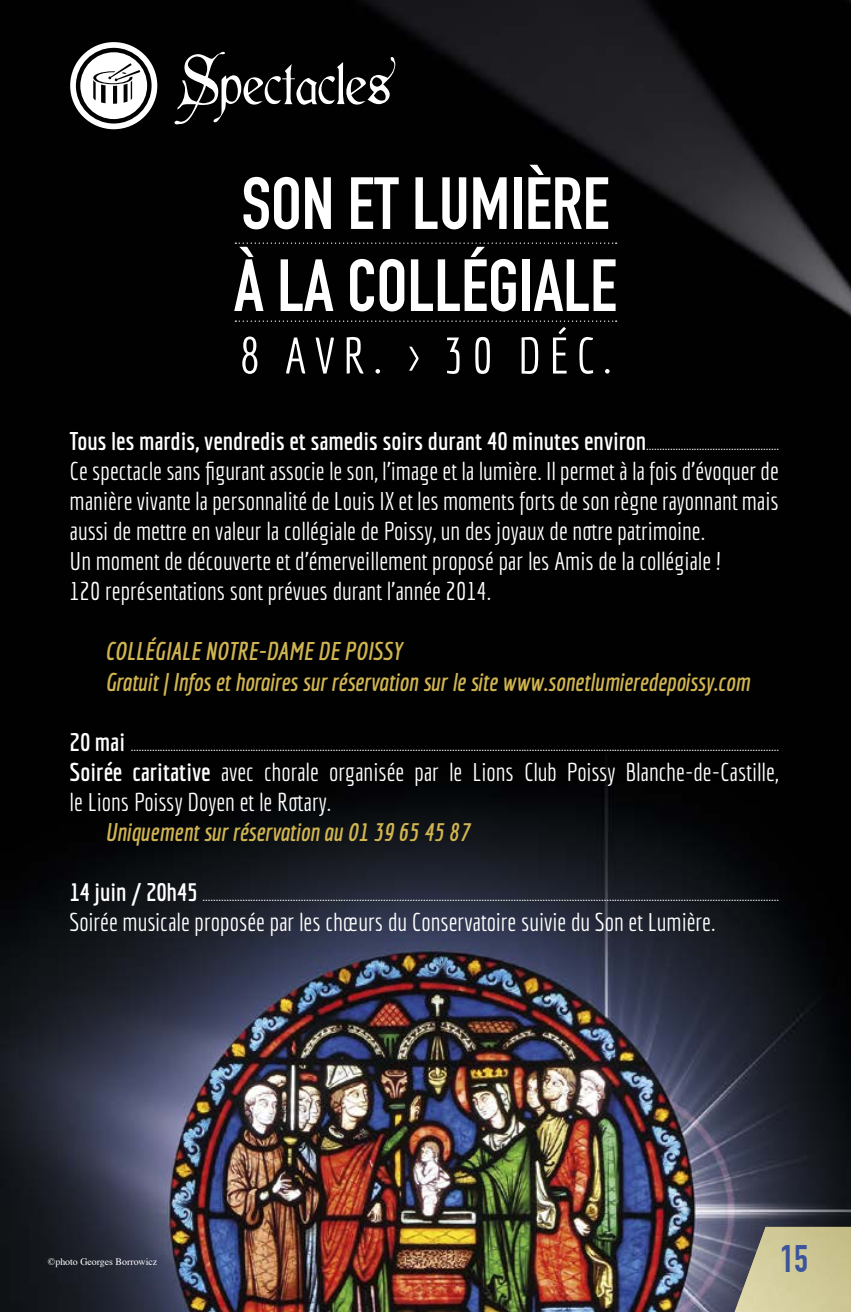
<style>
.page{position:relative;width:851px;height:1312px;background:#fff}
.page>*{position:absolute;margin:0;border:0;box-sizing:border-box;transform-origin:0 0}
.t1{font:700 72.5px/82px "DIN Condensed";color:#fff}
.t2{font:62.5px "Cardinal";color:#fff}
.t3{font:50px "Economica";color:#fff}
.t4{font:700 37.5px "DIN Condensed";color:#3c549c}
.t5{font:25px/30px "Economica";color:#fff}
.t6{font:italic 700 25px/30px "Economica";color:#d1b551}
.t7{font:15px "Economica";color:#fff}
.t8{font:10px "Times";color:#fff}
.s1{font-weight:700}
.s2{font-size:15px}
.s3{font-weight:700;font-size:25px}
</style>
<div class="page">
<img style="left:0;top:0;width:850px;height:1311px">
<svg style="left:235px;top:242px;width:381px;height:2px"></svg>
<svg style="left:235px;top:320px;width:381px;height:2px"></svg>
<img style="left:0;top:660px;width:1px;height:651px">
<svg style="left:726px;top:1226px;width:8px;height:85px"></svg>
<img style="left:734px;top:1226px;width:116px;height:85px">
<svg style="left:70px;top:42px;width:87px;height:87px"></svg>
<h2 class="t2" style="left:177px;top:42px;width:216px">Spectacles</h2>
<h1 class="t1" style="left:234px;top:163px;width:379px">SON ET LUMIÈRE<br>À LA COLLÉGIALE</h1>
<h3 class="t3" style="left:239px;top:327px;width:73px">8 avr</h3>
<h3 class="t3" style="left:373px;top:327px;width:240px">. &gt; 30 déc.</h3>
<p class="t5" style="left:70px;top:426px;width:710px"><span class="s1">Tous les mardis, vendredis et samedis soirs durant 40 minutes environ</span><span class="s2">..................................................<br></span>Ce spectacle sans figurant associe le son, l’image et la lumière. Il permet à la fois d’évoquer de manière vivante la personnalité de Louis IX et les moments forts de son règne rayonnant mais aussi de mettre en valeur la collégiale de Poissy, un des joyaux de notre patrimoine.<br>Un moment de découverte et d’émerveillement proposé par les Amis de la collégiale !<br>120 représentations sont prévues durant l’année 2014.</p>
<p class="t6" style="left:105px;top:636px;width:646px">collégiale notre-dame de poiss y<br>Gratuit | Infos et horaires sur réservation sur le site www.sonetlumieredepoissy.com</p>
<p class="t7" style="left:70px;top:736px;width:710px"><span class="s3">20 mai</span> ....................................................................................................................................................................................................................................................</p>
<p class="t5" style="left:70px;top:756px;width:710px"><span class="s1">Soirée caritative</span> avec chorale organisée par le Lions Club Poissy Blanche-de-Castille, le Lions Poissy Doyen et le Rotary.</p>
<p class="t6" style="left:105px;top:816px;width:366px">Uniquement sur réservation au 01 39 65 45 87</p>
<p class="t7" style="left:70px;top:886px;width:710px"><span class="s3">14 juin / 20h45</span> .........................................................................................................................................................................................................................</p>
<p class="t5" style="left:70px;top:906px;width:647px">Soirée musicale proposée par les chœurs du Conservatoire suivie du Son et Lumière.</p>
<p class="t8" style="left:48px;top:1251px;width:111px">©photo Georges Borrowicz</p>
<h3 class="t4" style="left:780px;top:1236px;width:29px">15</h3>
</div>
